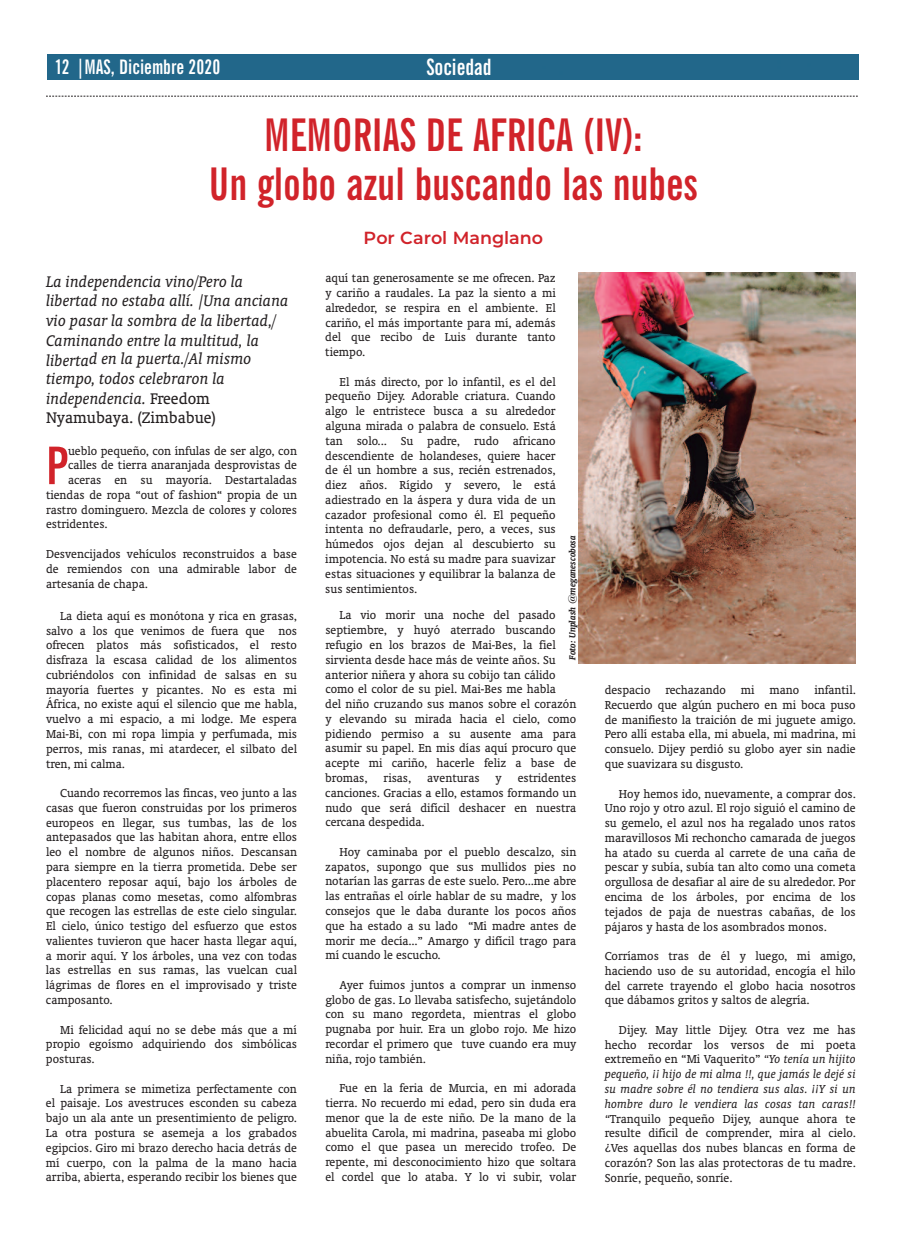
<style>
.page{position:relative;width:904px;height:1234px;background:#fff}
.page>*{position:absolute;margin:0;border:0;box-sizing:border-box;transform-origin:0 0}
.t1{font:700 extra-condensed 51.88px "News Gothic BT";color:#d1232a}
.t2{font:700 extra-condensed 45px/49.9px "News Gothic BT";color:#d1232a;text-align:center}
.t3{font:700 extra-condensed 22.5px "News Gothic BT";color:#fff}
.t4{font:700 extra-condensed 20px "News Gothic BT";color:#fff}
.t5{font:italic 17.5px/19.5px "Oranda BT";color:#231f20}
.t6{font:600 17.5px "Montserrat";color:#d1232a}
.t7{font:13.12px/14.8px "Oranda BT";color:#231f20;text-align:justify}
.t8{font:italic 700 10px "Oranda BT";color:#231f20}
.s1{font-style:normal}
.s2{font-style:italic}
</style>
<div class="page">
<div style="left:47px;top:55px;width:811px;height:25px;background:#22678a"></div>
<svg style="left:46px;top:96px;width:811px;height:1px"></svg>
<img style="left:578px;top:272px;width:277px;height:391px">
<h3 class="t4" style="left:55px;top:56px;width:167px">12 |MAS, Diciembre 2020</h3>
<h3 class="t3" style="left:426px;top:54px;width:67px">Sociedad</h3>
<h2 class="t2" style="left:209px;top:110px;width:490px">MEMORIAS DE AFRICA (IV):<br>Un globo azul buscando las nubes</h2>
<h3 class="t6" style="left:363px;top:225px;width:181px">Por Carol Manglano</h3>
<p class="t5" style="left:46px;top:271px;width:244px">La independencia vino/Pero la libertad no estaba allí. <span class="s1">/</span>Una anciana vio pasar la sombra de la libertad,/<br>Caminando entre la multitud, la libertad en la puerta./Al mismo tiempo, todos celebraron la independencia. <span class="s1">Freedom<br>Nyamubaya. (Zimbabue)</span></p>
<h1 class="t1" style="left:46px;top:436px;width:24px">P</h1>
<p class="t7" style="left:68px;top:442px;width:230px">ueblo pequeño, con ínfulas de ser algo, con</p>
<p class="t7" style="left:68px;top:457px;width:230px">calles de tierra anaranjada desprovistas de</p>
<p class="t7" style="left:68px;top:472px;width:230px">aceras en su mayoría. Destartaladas</p>
<p class="t7" style="left:46px;top:487px;width:252px">tiendas de ropa “out of fashion“ propia de un</p>
<p class="t7" style="left:46px;top:501px;width:252px">rastro dominguero. Mezcla de colores y colores</p>
<p class="t7" style="left:46px;top:516px;width:63px">estridentes.</p>
<p class="t7" style="left:46px;top:546px;width:252px">Desvencijados vehículos reconstruidos a base de remiendos con una admirable labor de artesanía de chapa.</p>
<p class="t7" style="left:46px;top:607px;width:252px;text-indent:14px">la dieta aquí es monótona y rica en grasas, salvo a los que venimos de fuera que nos ofrecen platos más sofisticados, el resto disfraza la escasa calidad de los alimentos cubriéndolos con infinidad de salsas en su mayoría fuertes y picantes. No es esta mi África, no existe aquí el silencio que me habla, vuelvo a mi espacio, a mi lodge. Me espera Mai-bi, con mi ropa limpia y perfumada, mis perros, mis ranas, mi atardecer, el silbato del tren, mi calma.</p>
<p class="t7" style="left:46px;top:785px;width:252px;text-indent:14px">Cuando recorremos las fincas, veo junto a las casas que fueron construidas por los primeros europeos en llegar, sus tumbas, las de los antepasados que las habitan ahora, entre ellos leo el nombre de algunos niños. Descansan para siempre en la tierra prometida. Debe ser placentero reposar aquí, bajo los árboles de copas planas como mesetas, como alfombras que recogen las estrellas de este cielo singular.<br>El cielo, único testigo del esfuerzo que estos valientes tuvieron que hacer hasta llegar aquí, a morir aquí. Y los árboles, una vez con todas las estrellas en sus ramas, las vuelcan cual lágrimas de flores en el improvisado y triste camposanto.</p>
<p class="t7" style="left:46px;top:1021px;width:252px;text-indent:14px">Mi felicidad aquí no se debe más que a mí propio egoísmo adquiriendo dos simbólicas posturas.</p>
<p class="t7" style="left:46px;top:1080px;width:252px;text-indent:14px">la primera se mimetiza perfectamente con el paisaje. los avestruces esconden su cabeza bajo un ala ante un presentimiento de peligro. la otra postura se asemeja a los grabados egipcios. giro mi brazo derecho hacia detrás de mí cuerpo, con la palma de la mano hacia arriba, abierta, esperando recibir los bienes que</p>
<p class="t7" style="left:325px;top:270px;width:232px">aquí tan generosamente se me ofrecen. Paz y cariño a raudales. la paz la siento a mi alrededor, se respira en el ambiente. El cariño, el más importante para mí, además del que recibo de luis durante tanto tiempo.</p>
<p class="t7" style="left:325px;top:373px;width:232px;text-indent:14px">El más directo, por lo infantil, es el del pequeño Dijey. Adorable criatura. Cuando algo le entristece busca a su alrededor alguna mirada o palabra de consuelo. Está tan solo... Su padre, rudo africano descendiente de holandeses, quiere hacer de él un hombre a sus, recién estrenados, diez años. Rígido y severo, le está adiestrado en la áspera y dura vida de un cazador profesional como él. El pequeño intenta no defraudarle, pero, a veces, sus húmedos ojos dejan al descubierto su impotencia. No está su madre para suavizar estas situaciones y equilibrar la balanza de sus sentimientos.</p>
<p class="t7" style="left:325px;top:607px;width:252px;text-align:left;text-indent:14px">la vio morir una noche del pasado septiembre, y huyó aterrado buscando refugio en los brazos de Mai-bes, la fiel sirvienta desde hace más de veinte años. Su anterior niñera y ahora su cobijo tan cálido como el color de su piel. Mai-bes me habla<br>del niño cruzando sus manos sobre el corazón y elevando su mirada hacia el cielo, como pidiendo permiso a su ausente ama para asumir su papel. En mis días aquí procuro que acepte mi cariño, hacerle feliz a base de bromas, risas, aventuras y estridentes canciones. gracias a ello, estamos formando un nudo que será difícil deshacer en nuestra cercana despedida.</p>
<p class="t7" style="left:325px;top:843px;width:252px;text-indent:14px">Hoy caminaba por el pueblo descalzo, sin zapatos, supongo que sus mullidos pies no notarían las garras de este suelo. Pero...me abre las entrañas el oírle hablar de su madre, y los consejos que le daba durante los pocos años que ha estado a su lado “Mi madre antes de morir me decía...” Amargo y difícil trago para mí cuando le escucho.</p>
<p class="t7" style="left:325px;top:976px;width:252px;text-indent:14px">Ayer fuimos juntos a comprar un inmenso globo de gas. lo llevaba satisfecho, sujetándolo con su mano regordeta, mientras el globo pugnaba por huir. Era un globo rojo. Me hizo recordar el primero que tuve cuando era muy niña, rojo también.</p>
<p class="t7" style="left:325px;top:1080px;width:252px;text-indent:14px">Fue en la feria de Murcia, en mi adorada tierra. No recuerdo mi edad, pero sin duda era menor que la de este niño. De la mano de la abuelita Carola, mi madrina, paseaba mi globo como el que pasea un merecido trofeo. De repente, mi desconocimiento hizo que soltara el cordel que lo ataba. Y lo vi subir, volar</p>
<p class="t8" style="left:566px;top:659px;width:126px;rotate:-90deg">Foto: Unplash @meganescobosa</p>
<p class="t7" style="left:604px;top:682px;width:252px">despacio rechazando mi mano infantil.<br>Recuerdo que algún puchero en mi boca puso de manifiesto la traición de mi juguete amigo.<br>Pero allí estaba ella, mi abuela, mi madrina, mi consuelo. Dijey perdió su globo ayer sin nadie que suavizara su disgusto.</p>
<p class="t7" style="left:604px;top:785px;width:252px;text-indent:14px">Hoy hemos ido, nuevamente, a comprar dos. uno rojo y otro azul. El rojo siguió el camino de su gemelo, el azul nos ha regalado unos ratos maravillosos Mi rechoncho camarada de juegos ha atado su cuerda al carrete de una caña de pescar y subía, subía tan alto como una cometa orgullosa de desafiar al aire de su alrededor. Por encima de los árboles, por encima de los tejados de paja de nuestras cabañas, de los pájaros y hasta de los asombrados monos.</p>
<p class="t7" style="left:604px;top:947px;width:252px">Corríamos tras de él y luego, mi amigo, haciendo uso de su autoridad, encogía el hilo del carrete trayendo el globo hacia nosotros que dábamos gritos y saltos de alegría.</p>
<p class="t7" style="left:604px;top:1021px;width:252px;text-indent:14px">Dijey. May little Dijey. otra vez me has hecho recordar los versos de mi poeta extremeño en “Mi Vaquerito” <span class="s2">“Yo tenía un hijito pequeño, ¡¡ hijo de mi alma !!, que jamás le dejé si su madre sobre él no tendiera sus alas. ¡¡Y si un hombre duro le vendiera las cosas tan caras!! “</span>Tranquilo pequeño Dijey, aunque ahora te resulte difícil de comprender, mira al cielo. ¿Ves aquellas dos nubes blancas en forma de corazón? Son las alas protectoras de tu madre.<br>Sonríe, pequeño, sonríe.</p>
</div>
